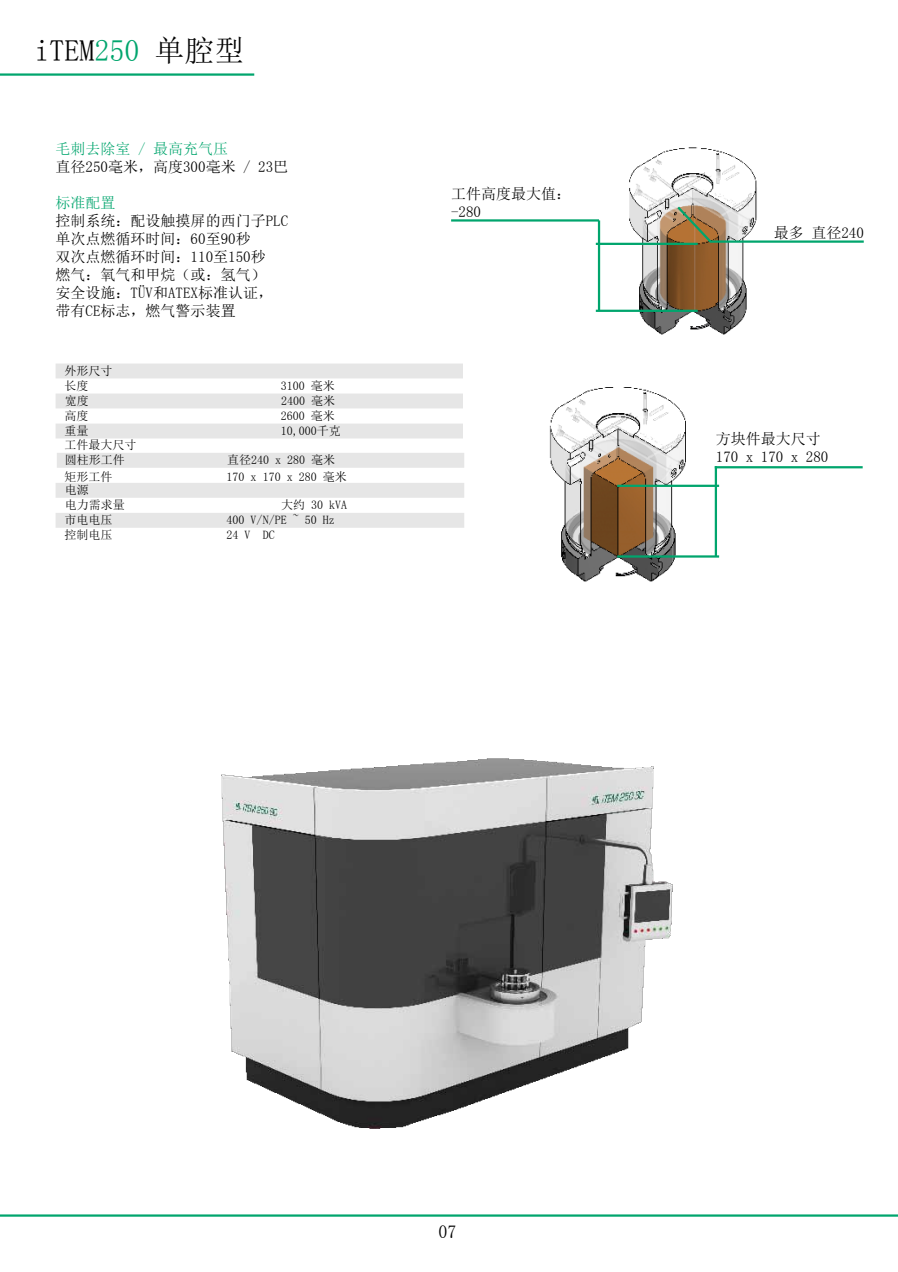
<style>
.page{position:relative;width:898px;height:1272px;background:#fff}
.page>*{position:absolute;margin:0;border:0;box-sizing:border-box;transform-origin:0 0}
.t1{font:30px "Sim Sun";color:#000}
.t2{font:18px "Sim Sun";color:#000}
.t3{font:15px/18px "Sim Sun";color:#000}
.t4{font:15px "Sim Sun";color:#00a56d}
.t5{font:12px/15px "Sim Sun";color:#000}
.s1{color:#00a56d}
</style>
<div class="page">
<hr style="left:0;top:1214px;width:897px;height:2px;background:#00a56d">
<hr style="left:0;top:73px;width:254px;height:3px;background:#00a56d">
<img style="left:221px;top:758px;width:452px;height:371px">
<div style="left:55px;top:363px;width:408px;height:15px;background:#e6e6e6"></div>
<div style="left:55px;top:393px;width:408px;height:15px;background:#e6e6e6"></div>
<div style="left:55px;top:423px;width:408px;height:15px;background:#e6e6e6"></div>
<div style="left:57px;top:453px;width:407px;height:15px;background:#e6e6e6"></div>
<div style="left:55px;top:483px;width:409px;height:15px;background:#e6e6e6"></div>
<img style="left:615px;top:147px;width:142px;height:188px">
<svg style="left:674px;top:204px;width:39px;height:41px;background:#a48253"></svg>
<hr style="left:709px;top:240px;width:154px;height:3px;background:#00a56d">
<hr style="left:595px;top:243px;width:102px;height:2px;background:#00a56d">
<hr style="left:595px;top:310px;width:102px;height:2px;background:#00a56d">
<hr style="left:597px;top:220px;width:3px;height:91px;background:#00a56d">
<hr style="left:451px;top:219px;width:147px;height:2px;background:#00a56d">
<img style="left:549px;top:387px;width:174px;height:195px">
<hr style="left:617px;top:484px;width:101px;height:3px;background:#00a56d">
<hr style="left:617px;top:555px;width:101px;height:2px;background:#00a56d">
<hr style="left:714px;top:466px;width:2px;height:90px;background:#00a56d">
<hr style="left:714px;top:466px;width:148px;height:2px;background:#00a56d">
<div style="left:55px;top:513px;width:409px;height:15px;background:#e6e6e6"></div>
<h1 class="t1" style="left:34px;top:35px;width:211px">iTEM<span class="s1">250</span> 单腔型</h1>
<p class="t4" style="left:55px;top:141px;width:174px">毛刺去除室 / 最高充气压</p>
<p class="t3" style="left:55px;top:158px;width:234px">直径250毫米，高度300毫米 / 23巴</p>
<p class="t4" style="left:55px;top:195px;width:62px">标准配置</p>
<p class="t3" style="left:55px;top:212px;width:234px">控制系统：配设触摸屏的西门子PLC单次点燃循环时间：60至90秒<br>双次点燃循环时间：110至150秒<br>燃气：氧气和甲烷（或：氢气）<br>安全设施：TÜV和ATEX标准认证，带有CE标志，燃气警示装置</p>
<p class="t5" style="left:64px;top:363px;width:49px">外形尺寸长度</p>
<p class="t5" style="left:280px;top:378px;width:55px">3100 毫米</p>
<p class="t5" style="left:65px;top:393px;width:25px">宽度</p>
<p class="t5" style="left:281px;top:393px;width:55px">2400 毫米</p>
<p class="t5" style="left:64px;top:408px;width:25px">高度</p>
<p class="t5" style="left:280px;top:408px;width:55px">2600 毫米</p>
<p class="t5" style="left:64px;top:437px;width:73px">工件最大尺寸圆柱形工件</p>
<p class="t5" style="left:64px;top:423px;width:25px">重量</p>
<p class="t5" style="left:280px;top:423px;width:61px">10,000千克</p>
<p class="t5" style="left:227px;top:452px;width:109px">直径240 x 280 毫米</p>
<p class="t5" style="left:64px;top:469px;width:49px">矩形工件</p>
<p class="t5" style="left:226px;top:469px;width:121px">170 x 170 x 280 毫米</p>
<p class="t5" style="left:65px;top:482px;width:61px">电源<br>电力需求量</p>
<p class="t5" style="left:281px;top:497px;width:67px">大约 30 kVA</p>
<p class="t5" style="left:64px;top:512px;width:49px">市电电压</p>
<p class="t5" style="left:226px;top:512px;width:109px">400 V/N/PE ~ 50 Hz</p>
<p class="t5" style="left:64px;top:527px;width:49px">控制电压</p>
<p class="t5" style="left:226px;top:527px;width:49px">24 V DC</p>
<p class="t3" style="left:451px;top:184px;width:121px">工件高度最大值：-280</p>
<p class="t3" style="left:773px;top:224px;width:91px">最多 直径240</p>
<p class="t3" style="left:715px;top:430px;width:114px">方块件最大尺寸<br>170 x 170 x 280</p>
<p class="t2" style="left:438px;top:1222px;width:19px">07</p>
</div>
